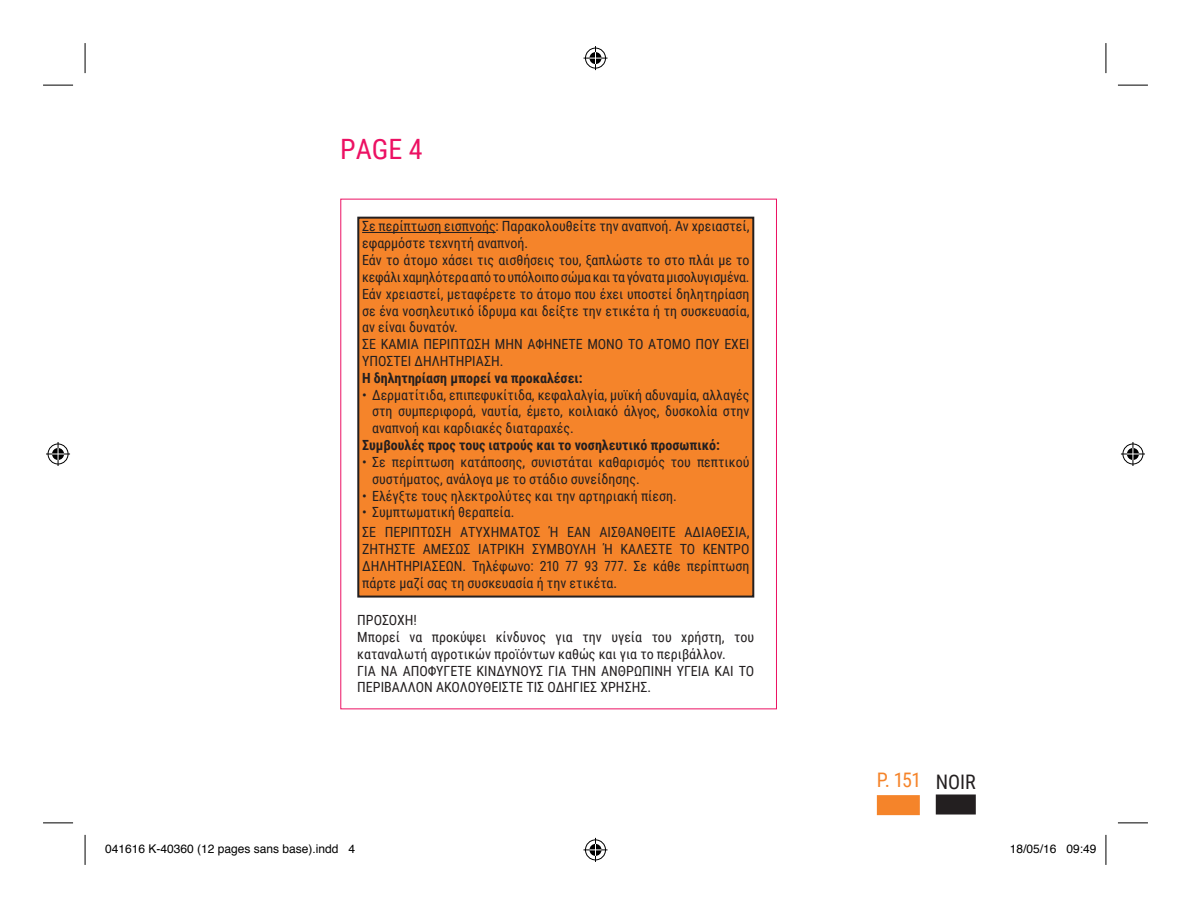
<style>
.page{position:relative;width:1191px;height:908px;background:#fff}
.page>*{position:absolute;margin:0;border:0;box-sizing:border-box;transform-origin:0 0}
.t1{font:28px "Roboto Condensed";color:#ec1163}
.t2{font:20px "Roboto Condensed";color:#f5842a}
.t3{font:20px "Roboto Condensed";color:#231f20}
.t4{font:14px/16.8px "Roboto Condensed";color:#231f20}
.t5{font:700 14px "Roboto Condensed";color:#231f20}
.t6{font:12px "Helvetica";color:#000}
</style>
<div class="page">
<div style="left:358px;top:217px;width:395px;height:379px;background:#f5842a"></div>
<hr style="left:362px;top:232px;width:133px;height:1px;background:#231f20">
<div style="left:357px;top:216px;width:397px;height:381px;border:2px solid #231f20"></div>
<div style="left:935px;top:794px;width:40px;height:20px;background:#231f20"></div>
<div style="left:877px;top:794px;width:42px;height:20px;background:#f5842a"></div>
<hr style="left:43px;top:85px;width:30px;height:1px;background:#000">
<hr style="left:1118px;top:85px;width:30px;height:1px;background:#000">
<hr style="left:43px;top:822px;width:30px;height:1px;background:#000">
<hr style="left:1118px;top:822px;width:30px;height:1px;background:#000">
<hr style="left:85px;top:43px;width:1px;height:30px;background:#000">
<hr style="left:85px;top:834px;width:1px;height:30px;background:#000">
<hr style="left:1105px;top:43px;width:1px;height:30px;background:#000">
<hr style="left:1105px;top:834px;width:1px;height:30px;background:#000">
<svg style="left:583px;top:46px;width:24px;height:24px"></svg>
<svg style="left:583px;top:837px;width:24px;height:24px"></svg>
<svg style="left:46px;top:442px;width:24px;height:24px"></svg>
<svg style="left:1121px;top:442px;width:24px;height:24px"></svg>
<h1 class="t1" style="left:340px;top:129px;width:84px">PAGE 4</h1>
<p class="t4" style="left:362px;top:217px;width:389px">Σε περίπτωση εισπνοής: Παρακολουθείτε την αναπνοή. Αν χρειαστεί, εφαρμόστε τεχνητή αναπνοή.<br>Εάν το άτομο χάσει τις αισθήσεις του, ξαπλώστε το στο πλάι με το κεφάλι χαμηλότερα από το υπόλοιπο σώμα και τα γόνατα μισολυγισμένα.<br>Εάν χρειαστεί, μεταφέρετε το άτομο που έχει υποστεί δηλητηρίαση σε ένα νοσηλευτικό ίδρυμα και δείξτε την ετικέτα ή τη συσκευασία, αν είναι δυνατόν.<br>ΣΕ ΚΑΜΙΑ ΠΕΡΙΠΤΩΣΗ ΜΗΝ ΑΦΗΝΕΤΕ ΜΟΝΟ ΤΟ ΑΤΟΜΟ ΠΟΥ ΕΧΕΙ ΥΠΟΣΤΕΙ ΔΗΛΗΤΗΡΙΑΣΗ.</p>
<p class="t5" style="left:362px;top:368px;width:222px">Η δηλητηρίαση μπορεί να προκαλέσει:</p>
<p class="t4" style="left:372px;top:385px;width:379px;text-align:justify;text-indent:-10px">• Δερματίτιδα, επιπεφυκίτιδα, κεφαλαλγία, μυϊκή αδυναμία, αλλαγές στη συμπεριφορά, ναυτία, έμετο, κοιλιακό άλγος, δυσκολία στην αναπνοή και καρδιακές διαταραχές.</p>
<p class="t5" style="left:362px;top:435px;width:359px">Συμβουλές προς τους ιατρούς και το νοσηλευτικό προσωπικό:</p>
<p class="t4" style="left:372px;top:453px;width:379px;text-indent:-10px">• Σε περίπτωση κατάποσης, συνιστάται καθαρισμός του πεπτικού συστήματος, ανάλογα με το στάδιο συνείδησης.</p>
<p class="t4" style="left:362px;top:486px;width:316px">• Ελέγξτε τους ηλεκτρολύτες και την αρτηριακή πίεση.</p>
<p class="t4" style="left:362px;top:501px;width:389px;line-height:20.2px">• Συμπτωματική θεραπεία.<br>ΣΕ ΠΕΡΙΠΤΩΣΗ ΑΤΥΧΗΜΑΤΟΣ Ή ΕΑΝ ΑΙΣΘΑΝΘΕΙΤΕ ΑΔΙΑΘΕΣΙΑ,</p>
<p class="t4" style="left:362px;top:540px;width:389px;text-align:justify">ΖΗΤΗΣΤΕ ΑΜΕΣΩΣ ΙΑΤΡΙΚΗ ΣΥΜΒΟΥΛΗ Ή ΚΑΛΕΣΤΕ ΤΟ ΚΕΝΤΡΟ ΔΗΛΗΤΗΡΙΑΣΕΩΝ. Τηλέφωνο: 210 77 93 777. Σε κάθε περίπτωση πάρτε μαζί σας τη συσκευασία ή την ετικέτα.</p>
<p class="t4" style="left:357px;top:611px;width:398px">ΠΡΟΣΟΧΗ!<br>Μπορεί να προκύψει κίνδυνος για την υγεία του χρήστη, του καταναλωτή αγροτικών προϊόντων καθώς και για το περιβάλλον.<br>ΓΙΑ ΝΑ ΑΠΟΦΥΓΕΤΕ ΚΙΝΔΥΝΟΥΣ ΓΙΑ ΤΗΝ ΑΝΘΡΩΠΙΝΗ ΥΓΕΙΑ ΚΑΙ ΤΟ ΠΕΡΙΒΑΛΛΟΝ ΑΚΟΛΟΥΘΕΙΣΤΕ ΤΙΣ ΟΔΗΓΙΕΣ ΧΡΗΣΗΣ.</p>
<h2 class="t2" style="left:877px;top:765px;width:44px">P. 151</h2>
<h2 class="t3" style="left:935px;top:767px;width:42px">NOIR</h2>
<p class="t6" style="left:105px;top:839px;width:252px">041616 K-40360 (12 pages sans base).indd 4</p>
<p class="t6" style="left:1010px;top:839px;width:88px">18/05/16 09:49</p>
</div>
